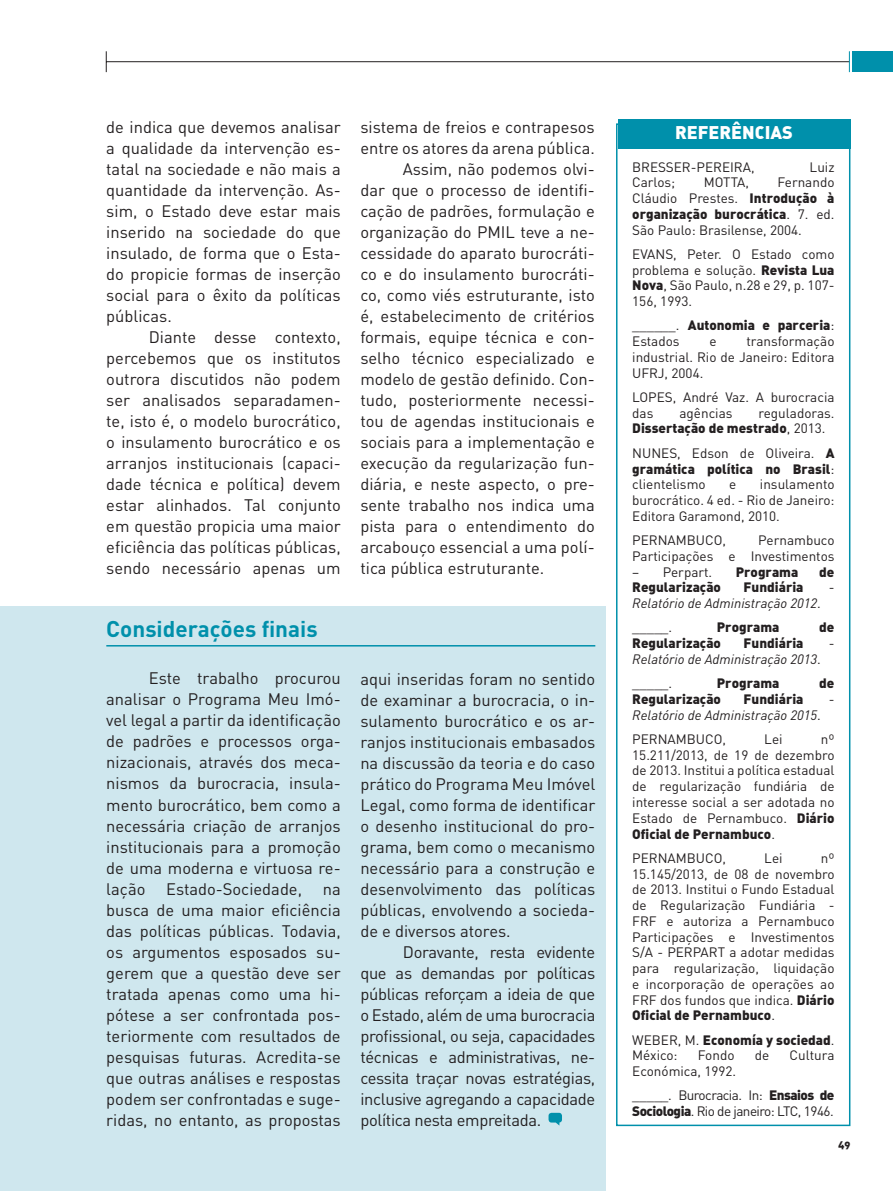
<style>
.page{position:relative;width:893px;height:1191px;background:#fff}
.page>*{position:absolute;margin:0;border:0;box-sizing:border-box;transform-origin:0 0}
.Título_Acadêmicos{font:700 22.5px "DIN";color:#0090ab}
.t1{font:18px "DIN Black Alternate";color:#fff}
.Texto_Geral{font:16.5px/21px "DIN";color:#231f20;text-align:justify}
.t2{font:13.5px/15.8px "DIN";color:#231f20;text-align:justify}
.t3{font:13.5px/15.8px "DIN Black Alternate";color:#231f20}
.t4{font:italic 13.5px "DIN";color:#231f20}
.t5{font:13.5px/15.8px "DIN";letter-spacing:-.04em;color:#231f20}
.t6{font:10.5px "DIN Black Alternate";color:#231f20}
.s1{font-family:"DIN Black Alternate"}
.s2{font-family:"DIN"}
.s3{font-style:normal}
</style>
<div class="page">
<hr style="left:106px;top:61px;width:743px;height:1px;background:#231f20">
<svg style="left:106px;top:51px;width:1px;height:21px"></svg>
<div style="left:852px;top:51px;width:41px;height:21px;background:#0090ab"></div>
<svg style="left:849px;top:51px;width:1px;height:21px"></svg>
<div style="left:0;top:606px;width:606px;height:585px;background:#cfe7ee"></div>
<div style="left:616px;top:123px;width:234px;height:1003px;background:#fff;border:2px solid #0090ab"></div>
<div style="left:618px;top:119px;width:232px;height:29px;background:#0090ab"></div>
<hr style="left:106px;top:645px;width:489px;height:1px;background:#0090ab">
<div style="left:549px;top:1112px;width:13px;height:10px;background:#0090ab;border-radius:3px"></div>
<p class="Texto_Geral" style="left:106px;top:116px;width:236px">de indica que devemos analisar a qualidade da intervenção es&shy;tatal na sociedade e não mais a quantidade da intervenção. As&shy;sim, o Estado deve estar mais inserido na sociedade do que insulado, de forma que o Esta&shy;do propicie formas de inserção social para o êxito da políticas públicas.</p>
<p class="Texto_Geral" style="left:106px;top:326px;width:236px;text-indent:43px">Diante desse contexto, percebemos que os institutos outrora discutidos não podem ser analisados separadamen&shy;te, isto é, o modelo burocrático, o insulamento burocrático e os arranjos institucionais (capaci&shy;dade técnica e política) devem estar alinhados. Tal conjunto em questão propicia uma maior eficiência das políticas públicas, sendo necessário apenas um</p>
<p class="Título_Acadêmicos" style="left:106px;top:613px;width:213px">Considerações finais</p>
<p class="Texto_Geral" style="left:106px;top:667px;width:236px;text-indent:43px">Este trabalho procurou analisar o Programa Meu Imó&shy;vel legal a partir da identificação de padrões e processos orga&shy;nizacionais, através dos meca&shy;nismos da burocracia, insula&shy;mento burocrático, bem como a necessária criação de arranjos institucionais para a promoção de uma moderna e virtuosa re&shy;lação</p>
<p class="Texto_Geral" style="left:166px;top:877px;width:137px">Estado-Sociedade,</p>
<p class="Texto_Geral" style="left:106px;top:877px;width:236px;text-indent:216px">na busca de uma maior eficiência das políticas públicas. Todavia, os argumentos esposados su&shy;gerem que a questão deve ser tratada apenas como uma hi&shy;pótese a ser confrontada pos&shy;teriormente com resultados de pesquisas futuras. Acredita-se que outras análises e respostas podem ser confrontadas e suge&shy;ridas, no entanto, as propostas</p>
<p class="Texto_Geral" style="left:360px;top:116px;width:236px">sistema de freios e contrapesos entre os atores da arena pública.</p>
<p class="Texto_Geral" style="left:360px;top:158px;width:236px;text-indent:43px">Assim, não podemos olvi&shy;dar que o processo de identifi&shy;cação de padrões, formulação e organização do PMIL teve a ne&shy;cessidade do aparato burocráti&shy;co e do insulamento burocráti&shy;co, como viés estruturante, isto é, estabelecimento de critérios formais, equipe técnica e con&shy;selho técnico especializado e modelo de gestão definido. Con&shy;tudo, posteriormente necessi&shy;tou de agendas institucionais e sociais para a implementação e execução da regularização fun&shy;diária, e neste aspecto, o pre&shy;sente trabalho nos indica uma pista para o entendimento do arcabouço essencial a uma polí&shy;tica pública estruturante.</p>
<p class="Texto_Geral" style="left:360px;top:668px;width:236px">aqui inseridas foram no sentido de examinar a burocracia, o in&shy;sulamento burocrático e os ar&shy;ranjos institucionais embasados na discussão da teoria e do caso prático do Programa Meu Imóvel Legal, como forma de identificar o desenho institucional do pro&shy;grama, bem como o mecanismo necessário para a construção e desenvolvimento das políticas públicas, envolvendo a socieda&shy;de e diversos atores.</p>
<p class="Texto_Geral" style="left:360px;top:941px;width:236px;text-indent:43px">Doravante, resta evidente que as demandas por políticas públicas reforçam a ideia de que o Estado, além de uma burocracia profissional, ou seja, capacidades técnicas e administrativas, ne&shy;cessita traçar novas estratégias, inclusive agregando a capacidade política nesta empreitada.</p>
<p class="t1" style="left:675px;top:120px;width:119px">REFERÊNCIAS</p>
<p class="t2" style="left:632px;top:158px;width:124px">BRESSER-PEREIRA,</p>
<p class="t2" style="left:810px;top:158px;width:26px">Luiz</p>
<p class="t2" style="left:632px;top:174px;width:44px">Carlos;</p>
<p class="t2" style="left:704px;top:174px;width:47px">MOTTA,</p>
<p class="t2" style="left:632px;top:174px;width:204px;text-indent:145px">Fernando Cláudio Prestes. <span class="s1">Introdução à organização burocrática</span>. 7. ed.<br>São Paulo: Brasilense, 2004.</p>
<p class="t2" style="left:632px;top:246px;width:204px">EVANS, Peter. O Estado como problema e solução. <span class="s1">Revista Lua Nova</span>, São Paulo, n.28 e 29, p. 107- 156, 1993.</p>
<p class="t3" style="left:632px;top:317px;width:204px"><span class="s2">______.</span> Autonomia e parceria<span class="s2">:<br>Estados</span></p>
<p class="t2" style="left:632px;top:333px;width:204px;text-indent:114px">transformação industrial. Rio de Janeiro: Editora UFRJ, 2004.</p>
<p class="t2" style="left:632px;top:389px;width:204px">LOPES, André Vaz. A burocracia das</p>
<p class="t2" style="left:709px;top:333px;width:9px">e</p>
<p class="t2" style="left:679px;top:405px;width:55px">agências</p>
<p class="t3" style="left:632px;top:404px;width:204px;text-indent:126px"><span class="s2">reguladoras.<br></span>Dissertação de mestrado<span class="s2">, 2013.</span></p>
<p class="t2" style="left:632px;top:445px;width:204px">NUNES, Edson de Oliveira. <span class="s1">A gramática política no Brasil</span>: clientelismo</p>
<p class="t2" style="left:632px;top:476px;width:204px;text-indent:128px">insulamento burocrático. 4 ed. - Rio de Janeiro:<br>Editora Garamond, 2010.</p>
<p class="t2" style="left:632px;top:532px;width:95px">PERNAMBUCO,</p>
<p class="t2" style="left:729px;top:476px;width:9px">e</p>
<p class="t2" style="left:632px;top:532px;width:204px;text-align:right">Pernambuco<br>Participações e Investimentos</p>
<p class="t2" style="left:632px;top:563px;width:82px">– Perpart.</p>
<p class="t3" style="left:736px;top:563px;width:64px">Programa</p>
<p class="t3" style="left:819px;top:563px;width:17px">de</p>
<p class="t3" style="left:632px;top:579px;width:90px">Regularização</p>
<p class="t3" style="left:743px;top:579px;width:62px">Fundiária</p>
<p class="t2" style="left:829px;top:579px;width:7px">-</p>
<p class="t4" style="left:632px;top:595px;width:190px">Relatório de Administração 2012<span class="s3">.</span></p>
<p class="t2" style="left:632px;top:619px;width:41px">_____.</p>
<p class="t3" style="left:717px;top:619px;width:64px">Programa</p>
<p class="t3" style="left:819px;top:619px;width:17px">de</p>
<p class="t3" style="left:632px;top:634px;width:90px">Regularização</p>
<p class="t3" style="left:743px;top:634px;width:62px">Fundiária</p>
<p class="t2" style="left:829px;top:635px;width:7px">-</p>
<p class="t4" style="left:632px;top:650px;width:190px">Relatório de Administração 2013<span class="s3">.</span></p>
<p class="t2" style="left:632px;top:675px;width:41px">_____.</p>
<p class="t3" style="left:717px;top:674px;width:64px">Programa</p>
<p class="t3" style="left:819px;top:674px;width:17px">de</p>
<p class="t3" style="left:632px;top:690px;width:90px">Regularização</p>
<p class="t3" style="left:743px;top:690px;width:62px">Fundiária</p>
<p class="t2" style="left:829px;top:691px;width:7px">-</p>
<p class="t4" style="left:632px;top:706px;width:190px">Relatório de Administração 2015<span class="s3">.</span></p>
<p class="t2" style="left:632px;top:731px;width:95px">PERNAMBUCO,</p>
<p class="t2" style="left:764px;top:731px;width:20px">Lei</p>
<p class="t2" style="left:632px;top:731px;width:204px;text-indent:189px">nº 15.211/2013, de 19 de dezembro de 2013. Institui a política estadual de regularização fundiária de interesse social a ser adotada no Estado de Pernambuco. <span class="s1">Diário Oficial de Pernambuco</span>.</p>
<p class="t2" style="left:632px;top:849px;width:95px">PERNAMBUCO,</p>
<p class="t2" style="left:764px;top:849px;width:20px">Lei</p>
<p class="t2" style="left:632px;top:849px;width:204px;text-indent:189px">nº 15.145/2013, de 08 de novembro de 2013. Institui o Fundo Estadual de Regularização Fundiária - FRF e autoriza a Pernambuco Participações e Investimentos S/A - PERPART a adotar medidas para regularização, liquidação e incorporação de operações ao FRF dos fundos que indica. <span class="s1">Diário Oficial de Pernambuco</span>.</p>
<p class="t3" style="left:632px;top:1031px;width:204px"><span class="s2">WEBER, M.</span> Economía y sociedad<span class="s2">.<br>México:</span></p>
<p class="t2" style="left:698px;top:1047px;width:38px">Fondo</p>
<p class="t2" style="left:755px;top:1047px;width:16px">de</p>
<p class="t2" style="left:790px;top:1047px;width:46px">Cultura</p>
<p class="t2" style="left:632px;top:1063px;width:106px">Económica, 1992.</p>
<p class="t5" style="left:632px;top:1087px;width:204px">_____. Burocracia. In: <span class="s1">Ensaios de<br>Sociologia</span>. Rio de janeiro: LTC, 1946.</p>
<p class="t6" style="left:838px;top:1137px;width:14px">49</p>
</div>
